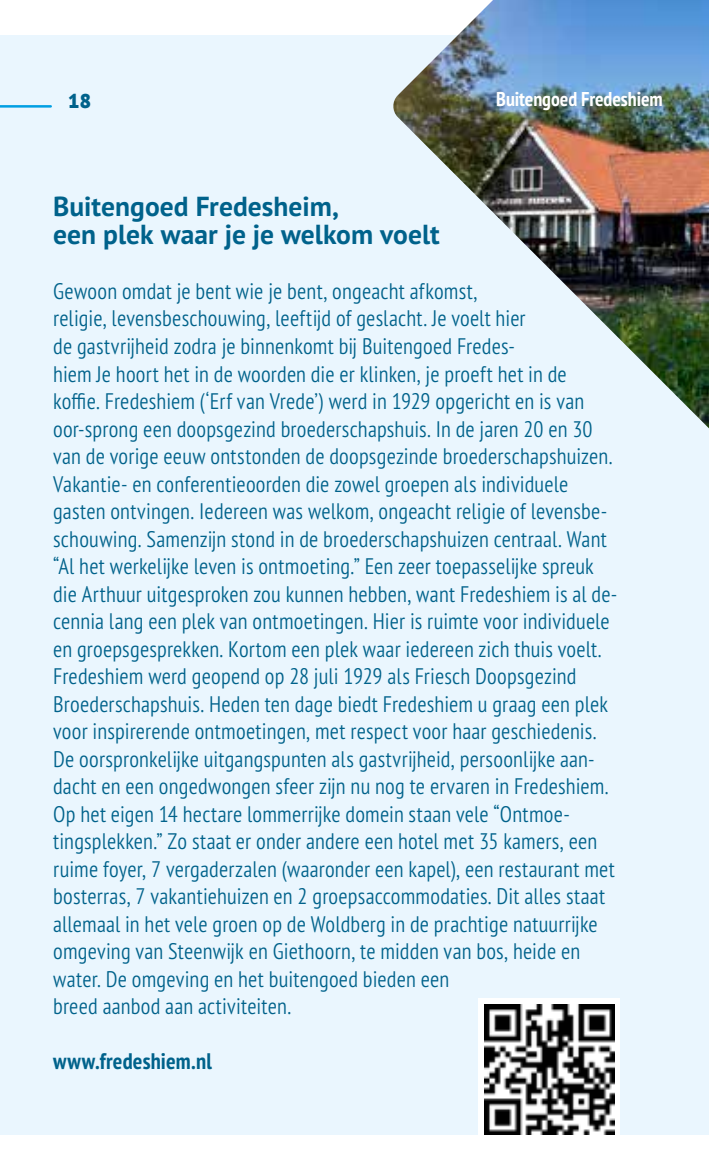
<style>
.page{position:relative;width:709px;height:1170px;background:#fff}
.page>*{position:absolute;margin:0;border:0;box-sizing:border-box;transform-origin:0 0}
.t1{font:700 27.5px/27.5px "PT Sans Pro";color:#00628b}
.t2{font:300 condensed 22.5px/27.5px "PT Sans Pro";letter-spacing:.01em;color:#00628b}
.t3{font:700 condensed 22.5px "PT Sans Pro";letter-spacing:.01em;color:#00628b}
.t4{font:700 condensed 20px "PT Sans Pro";letter-spacing:-.005em;color:#fff}
.t5{font:900 20px "PT Sans Pro";color:#00628b}
</style>
<div class="page">
<div style="left:0;top:35px;width:709px;height:1099px;background:#eaf6fe"></div>
<img style="left:393px;top:0;width:316px;height:428px">
<div style="left:478px;top:998px;width:142px;height:171px;background:#fff"></div>
<img style="left:485px;top:1004px;width:129px;height:129px">
<hr style="left:0;top:105px;width:51px;height:3px;background:#009fe3">
<p class="t5" style="left:67px;top:87px;width:26px">18</p>
<p class="t4" style="left:496px;top:86px;width:168px">Buitengoed Fredeshiem</p>
<p class="t1" style="left:53px;top:192px;width:388px">Buitengoed Fredesheim,<br>een plek waar je je welkom voelt</p>
<p class="t2" style="left:53px;top:276px;width:565px">Gewoon omdat je bent wie je bent, ongeacht afkomst,<br>religie, levensbeschouwing, leeftijd of geslacht. Je voelt hier<br>de gastvrijheid zodra je binnenkomt bij Buitengoed Fredes-<br>hiem Je hoort het in de woorden die er klinken, je proeft het in de koffie. Fredeshiem (‘Erf van Vrede’) werd in 1929 opgericht en is van oor-sprong een doopsgezind broederschapshuis. In de jaren 20 en 30 van de vorige eeuw ontstonden de doopsgezinde broederschapshuizen.<br>Vakantie- en conferentieoorden die zowel groepen als individuele gasten ontvingen. Iedereen was welkom, ongeacht religie of levensbe&shy;schouwing. Samenzijn stond in de broederschapshuizen centraal. Want “Al het werkelijke leven is ontmoeting.” Een zeer toepasselijke spreuk die Arthuur uitgesproken zou kunnen hebben, want Fredeshiem is al de&shy;cennia lang een plek van ontmoetingen. Hier is ruimte voor individuele en groepsgesprekken. Kortom een plek waar iedereen zich thuis voelt.<br>Fredeshiem werd geopend op 28 juli 1929 als Friesch Doopsgezind Broederschapshuis. Heden ten dage biedt Fredeshiem u graag een plek voor inspirerende ontmoetingen, met respect voor haar geschiedenis.<br>De oorspronkelijke uitgangspunten als gastvrijheid, persoonlijke aan&shy;dacht en een ongedwongen sfeer zijn nu nog te ervaren in Fredeshiem.<br>Op het eigen 14 hectare lommerrijke domein staan vele “Ontmoe&shy;tingsplekken.” Zo staat er onder andere een hotel met 35 kamers, een ruime foyer, 7 vergaderzalen (waaronder een kapel), een restaurant met bosterras, 7 vakantiehuizen en 2 groepsaccommodaties. Dit alles staat allemaal in het vele groen op de Woldberg in de prachtige natuurrijke omgeving van Steenwijk en Giethoorn, te midden van bos, heide en water. De omgeving en het buitengoed bieden een<br>breed aanbod aan activiteiten.</p>
<p class="t3" style="left:53px;top:1046px;width:160px">www.fredeshiem.nl</p>
</div>
